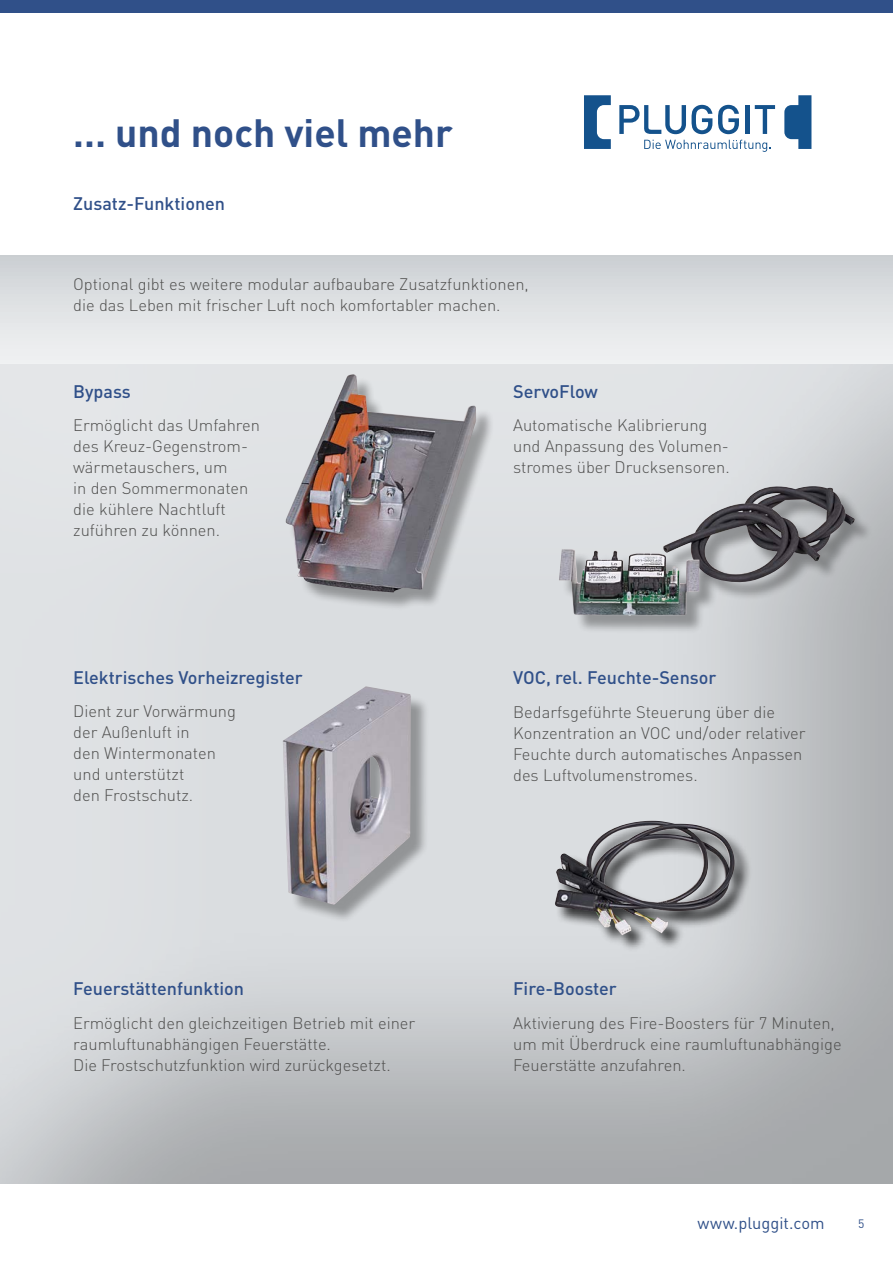
<style>
.page{position:relative;width:893px;height:1263px;background:#fff}
.page>*{position:absolute;margin:0;border:0;box-sizing:border-box;transform-origin:0 0}
.t1{font:700 39px "DIN";color:#305089}
.t2{font:500 18px "DIN";color:#305089}
.t3{font:300 16.5px/21px "DIN";color:#4f4f4e}
.t4{font:16.5px "DIN";color:#305089}
.t5{font:12px "DIN";color:#305089}
</style>
<div class="page">
<svg style="left:0;top:255px;width:893px;height:99px;background:#dde0e2"></svg>
<div style="left:0;top:0;width:893px;height:13px;background:#305089"></div>
<div style="left:0;top:354px;width:893px;height:831px;background:#000;opacity:.24"></div>
<div style="left:288px;top:377px;width:207px;height:234px;background:#000;opacity:.33"></div>
<img style="left:286px;top:374px;width:190px;height:218px">
<div style="left:666px;top:489px;width:207px;height:111px;background:#000;opacity:.33"></div>
<img style="left:661px;top:483px;width:194px;height:101px">
<div style="left:561px;top:551px;width:157px;height:83px;background:#000;opacity:.33"></div>
<img style="left:559px;top:549px;width:140px;height:67px">
<div style="left:286px;top:689px;width:143px;height:234px;background:#000;opacity:.33"></div>
<img style="left:282px;top:686px;width:129px;height:219px">
<div style="left:555px;top:820px;width:197px;height:132px;background:#000;opacity:.75"></div>
<img style="left:555px;top:821px;width:113px;height:114px">
<img style="left:0;top:765px;width:1px;height:141px">
<svg style="left:644px;top:140px;width:127px;height:12px"></svg>
<svg style="left:584px;top:95px;width:27px;height:54px"></svg>
<svg style="left:784px;top:95px;width:27px;height:54px"></svg>
<svg style="left:718px;top:105px;width:21px;height:29px"></svg>
<hr style="left:745px;top:105px;width:4px;height:29px;background:#14528c">
<svg style="left:755px;top:105px;width:20px;height:29px"></svg>
<svg style="left:619px;top:105px;width:93px;height:29px"></svg>
<h1 class="t1" style="left:73px;top:108px;width:381px">… und noch viel mehr</h1>
<p class="t2" style="left:73px;top:192px;width:153px">Zusatz-Funktionen</p>
<p class="t3" style="left:73px;top:273px;width:457px">Optional gibt es weitere modular aufbaubare Zusatzfunktionen, die das Leben mit frischer Luft noch komfortabler machen.</p>
<p class="t2" style="left:73px;top:380px;width:59px">Bypass</p>
<p class="t3" style="left:73px;top:415px;width:188px">Ermöglicht das Umfahren des Kreuz-Gegenstrom&shy;wärmetauschers, um<br>in den Sommermonaten die kühlere Nachtluft zuführen zu können.</p>
<p class="t2" style="left:73px;top:665px;width:231px">Elektrisches Vorheizregister</p>
<p class="t3" style="left:73px;top:701px;width:164px">Dient zur Vorwärmung der Außenluft in<br>den Wintermonaten und unterstützt<br>den Frostschutz.</p>
<p class="t2" style="left:73px;top:977px;width:172px">Feuerstättenfunktion</p>
<p class="t3" style="left:73px;top:1012px;width:344px">Ermöglicht den gleichzeitigen Betrieb mit einer raumluftunabhängigen Feuerstätte.<br>Die Frostschutzfunktion wird zurückgesetzt.</p>
<p class="t2" style="left:513px;top:380px;width:86px">ServoFlow</p>
<p class="t3" style="left:513px;top:415px;width:218px">Automatische Kalibrierung und Anpassung des Volumen&shy;stromes über Drucksensoren.</p>
<p class="t2" style="left:513px;top:666px;width:205px">VOC, rel. Feuchte-Sensor</p>
<p class="t3" style="left:513px;top:701px;width:294px">Bedarfsgeführte Steuerung über die Konzentration an VOC und/oder relativer Feuchte durch automatisches Anpassen des Luftvolumenstromes.</p>
<p class="t2" style="left:513px;top:977px;width:105px">Fire-Booster</p>
<p class="t3" style="left:513px;top:1012px;width:330px">Aktivierung des Fire-Boosters für 7 Minuten, um mit Überdruck eine raumluftunabhängige<br>Feuerstätte anzufahren.</p>
<p class="t4" style="left:698px;top:1213px;width:129px">www.pluggit.com</p>
<p class="t5" style="left:858px;top:1216px;width:8px">5</p>
</div>
